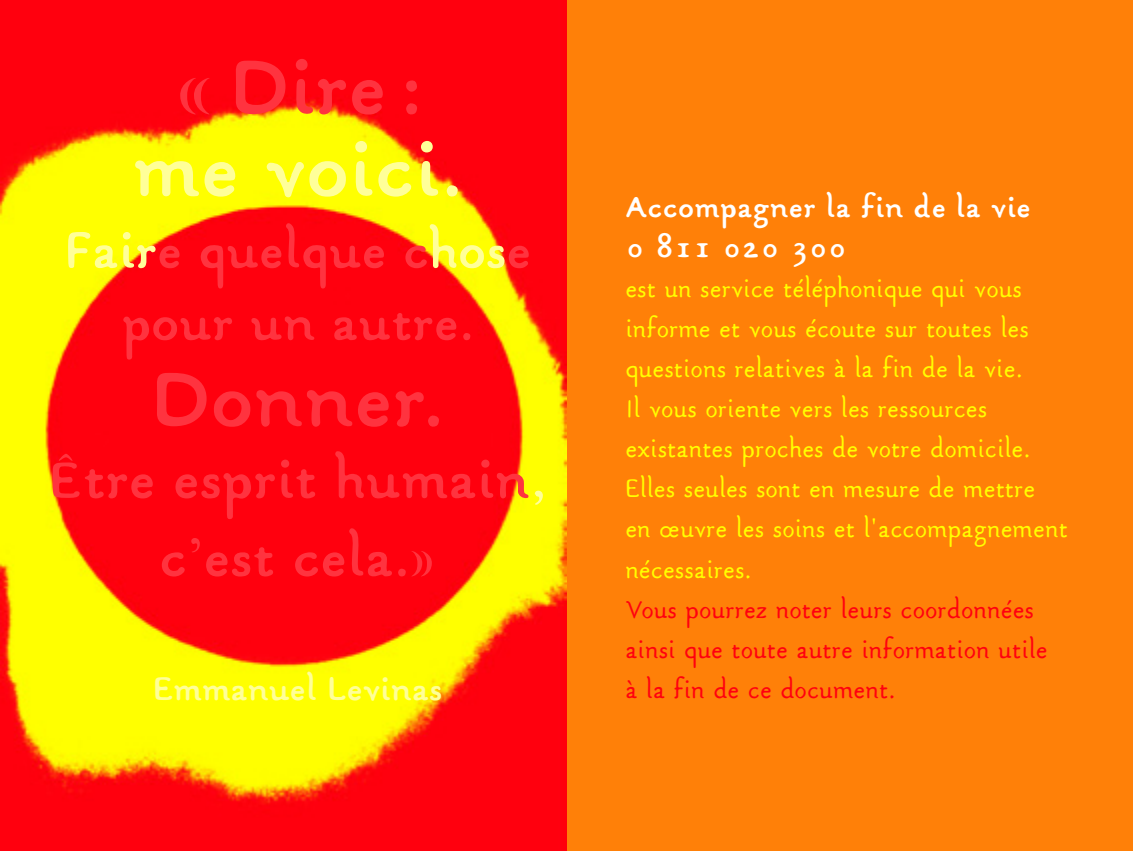
<style>
.page{position:relative;width:1134px;height:851px;background:#fff}
.page>*{position:absolute;margin:0;border:0;box-sizing:border-box;transform-origin:0 0}
.t1{font:700 86px "Gararond";letter-spacing:.015em;color:#ff333f}
.t2{font:700 86px "Gararond";letter-spacing:.015em;color:#ff9}
.t3{font:700 60px/78px "Gararond";letter-spacing:.015em;color:#ff333f;text-align:center}
.t4{font:700 56px/72px "Gararond";letter-spacing:.015em;color:#ff333f;text-align:center}
.t5{font:700 36px "Gararond";letter-spacing:.015em;color:#ff9}
.t6{font:700 36px "Gararond";letter-spacing:.025em;color:#fff}
.t7{font:700 32px "Gararond";letter-spacing:.025em;color:#fff}
.t8{font:500 28px/40px "Gararond";letter-spacing:.025em;color:#ff0}
.t9{font:500 28px/40px "Gararond";letter-spacing:.025em;color:#ff000f}
.s1{color:#ff9}
</style>
<div class="page">
<img style="left:0;top:0;width:567px;height:850px">
<div style="left:567px;top:0;width:565px;height:850px;background:#ff8008"></div>
<h1 class="t1" style="left:174px;top:33px;width:250px">« Dire :</h1>
<h1 class="t2" style="left:133px;top:115px;width:331px">me voici.</h1>
<h3 class="t4" style="left:65px;top:212px;width:468px"><span class="s1">Fair</span>e quelque c<span class="s1">hos</span>e pour un autre.</h3>
<h1 class="t1" style="left:152px;top:345px;width:293px">Donner.</h1>
<h2 class="t3" style="left:50px;top:438px;width:497px">Être esprit humain<span class="s1">, </span>c’est cela.»</h2>
<p class="t5" style="left:154px;top:666px;width:290px">Emmanuel Levinas</p>
<p class="t7" style="left:626px;top:187px;width:407px">Accompagner la fin de la vie</p>
<p class="t6" style="left:626px;top:224px;width:222px">0 811 020 300</p>
<p class="t8" style="left:626px;top:267px;width:443px">est un service téléphonique qui vous informe et vous écoute sur toutes les questions relatives à la fin de la vie.<br>Il vous oriente vers les ressources existantes proches de votre domicile.<br>Elles seules sont en mesure de mettre<br>en œuvre les soins et l'accompagnement nécessaires.</p>
<p class="t9" style="left:626px;top:587px;width:423px">Vous pourrez noter leurs coordonnées ainsi que toute autre information utile à la fin de ce document.</p>
</div>
